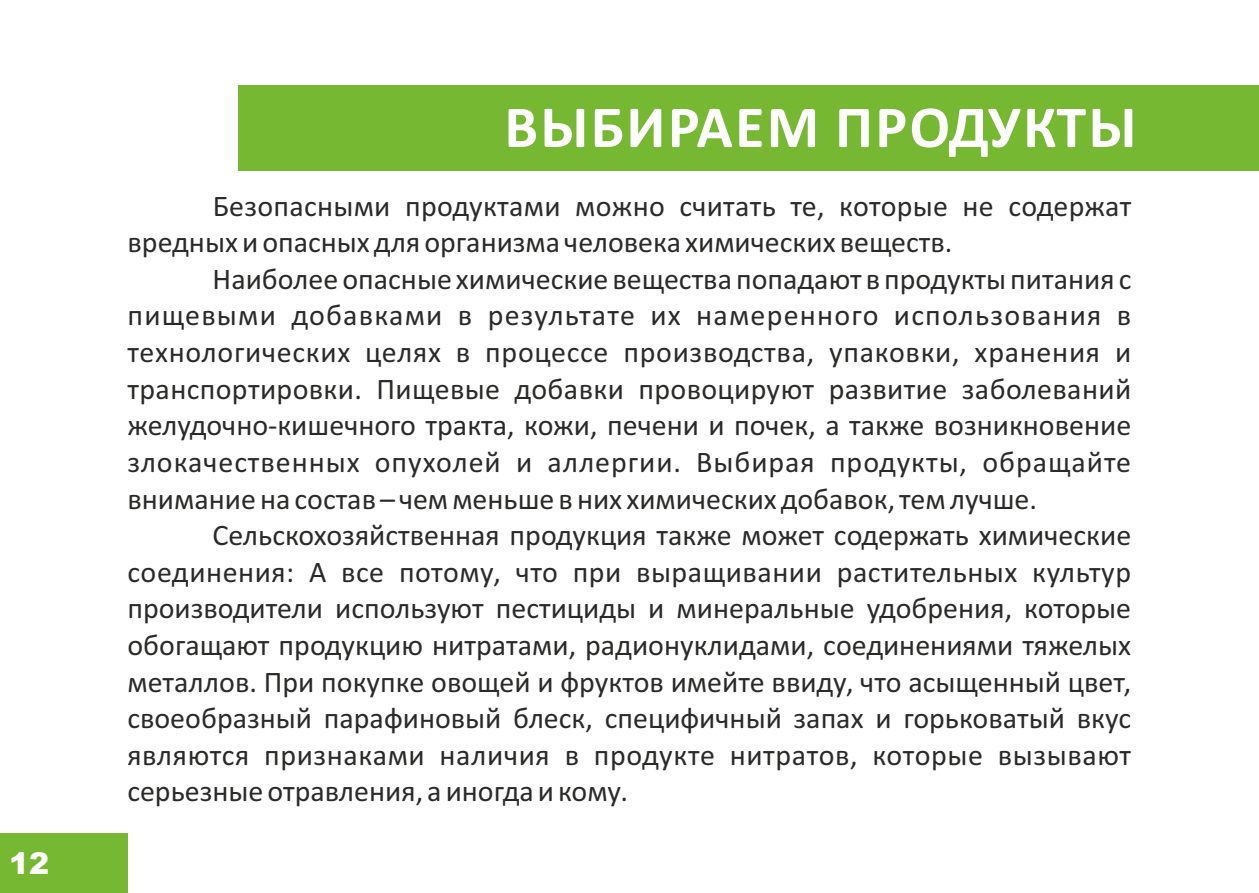
<style>
.page{position:relative;width:1259px;height:893px;background:#fff}
.page>*{position:absolute;margin:0;border:0;box-sizing:border-box;transform-origin:0 0}
.t1{font:700 60px "Calibri";letter-spacing:.04em;color:#fefefe}
.t2{font:30px/36.6px "Calibri";color:#2b2a29;text-align:justify}
.t3{font:900 30px "Arial";color:#fefefe}
</style>
<div class="page">
<div style="left:238px;top:85px;width:1021px;height:85px;background:#77b833"></div>
<div style="left:0;top:833px;width:128px;height:60px;background:#77b833"></div>
<p class="t3" style="left:9px;top:853px;width:42px">12</p>
<h1 class="t1" style="left:504px;top:102px;width:633px">ВЫБИРАЕМ ПРОДУКТЫ</h1>
<p class="t2" style="left:128px;top:190px;width:1005px;text-indent:85px">Безопасными продуктами можно считать те, которые не содержат вредных и опасных для организма человека химических веществ.</p>
<p class="t2" style="left:127px;top:263px;width:1005px;text-indent:85px">Наиболее опасные химические вещества попадают в продукты питания с пищевыми добавками в результате их намеренного использования в технологических целях в процессе производства, упаковки, хранения и транспортировки. Пищевые добавки провоцируют развитие заболеваний желудочно-кишечного тракта, кожи, печени и почек, а также возникновение злокачественных опухолей и аллергии. Выбирая продукты, обращайте внимание на состав – чем меньше в них химических добавок, тем лучше.</p>
<p class="t2" style="left:127px;top:519px;width:1005px;text-indent:85px">Сельскохозяйственная продукция также может содержать химические соединения: А все потому, что при выращивании растительных культур производители используют пестициды и минеральные удобрения, которые обогащают продукцию нитратами, радионуклидами, соединениями тяжелых металлов. При покупке овощей и фруктов имейте ввиду, что асыщенный цвет, своеобразный парафиновый блеск, специфичный запах и горьковатый вкус являются признаками наличия в продукте нитратов, которые вызывают серьезные отравления, а иногда и кому.</p>
</div>
